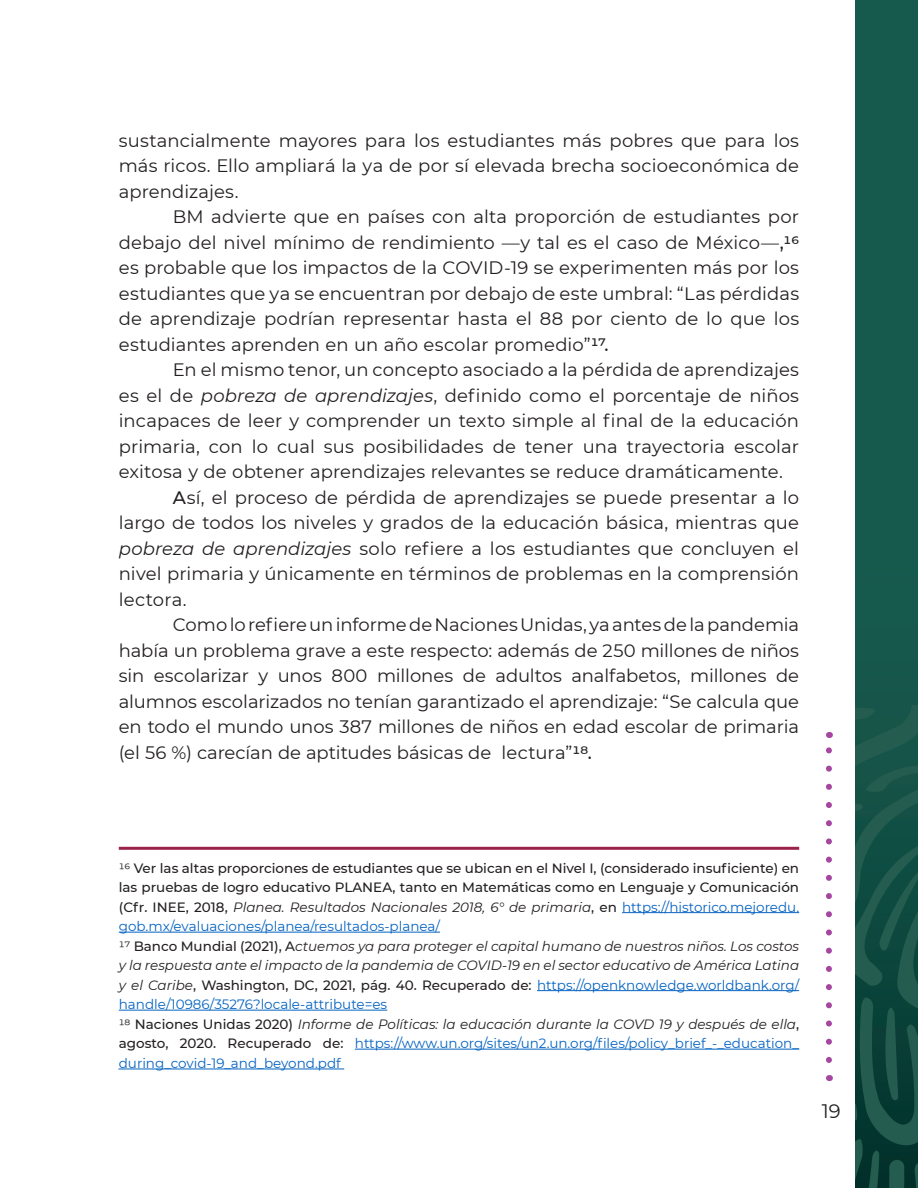
<style>
.page{position:relative;width:918px;height:1188px;background:#fff}
.page>*{position:absolute;margin:0;border:0;box-sizing:border-box;transform-origin:0 0}
.t1{font:19.5px "Montserrat";color:#231f20}
.t2{font:18px/25.5px "Montserrat";letter-spacing:.005em;color:#231f20;text-align:justify}
.t3{font:500 13.5px/19.5px "Montserrat";color:#231f20;text-align:justify}
.t4{font:italic 13.5px/19.5px "Montserrat";color:#231f20;text-align:justify}
.t5{font:13.5px/19.5px "Montserrat";color:#0563c1;text-align:justify}
.s1{font-weight:500}
.s2{font-style:italic}
.s3{font-weight:400}
.s4{font-weight:400;font-style:italic}
.s5{font-weight:400;color:#0563c1}
.s6{font-style:normal}
.s7{font-weight:500;font-style:normal}
.s8{font-style:normal;color:#0563c1}
.s9{color:#231f20}
.s10{font-weight:500;color:#231f20}
.s11{font-style:italic;color:#231f20}
</style>
<div class="page">
<div style="left:855px;top:0;width:63px;height:1188px;background:#165a4e"></div>
<svg style="left:855px;top:706px;width:63px;height:482px"></svg>
<hr style="left:622px;top:912px;width:177px;height:1px;background:#0563c1">
<hr style="left:119px;top:932px;width:321px;height:1px;background:#0563c1">
<hr style="left:537px;top:990px;width:262px;height:1px;background:#0563c1">
<hr style="left:119px;top:1010px;width:268px;height:1px;background:#0563c1">
<hr style="left:355px;top:1049px;width:444px;height:1px;background:#0563c1">
<hr style="left:118px;top:1069px;width:226px;height:1px;background:#0563c1">
<hr style="left:119px;top:847px;width:680px;height:3px;background:#9b2248">
<svg style="left:826px;top:747px;width:6px;height:313px"></svg>
<p class="t2" style="left:119px;top:127px;width:682px">sustancialmente mayores para los estudiantes más pobres que para los más ricos. Ello ampliará la ya de por sí elevada brecha socioeconómica de aprendizajes.</p>
<p class="t2" style="left:119px;top:204px;width:682px;text-indent:54px">BM advierte que en países con alta proporción de estudiantes por debajo del nivel mínimo de rendimiento —y tal es el caso de México—<span class="s1">,16 </span>es probable que los impactos de la COVID-19 se experimenten más por los estudiantes que ya se encuentran por debajo de este umbral: “Las pérdidas de aprendizaje podrían representar hasta el 88 por ciento de lo que los estudiantes aprenden en un año escolar promedio”<span class="s1">17.</span></p>
<p class="t2" style="left:119px;top:357px;width:682px;text-indent:54px">En el mismo tenor, un concepto asociado a la pérdida de aprendizajes es el de <span class="s2">pobreza de aprendizajes</span>, definido como el porcentaje de niños incapaces de leer y comprender un texto simple al final de la educación primaria, con lo cual sus posibilidades de tener una trayectoria escolar exitosa y de obtener aprendizajes relevantes se reduce dramáticamente.</p>
<p class="t2" style="left:119px;top:484px;width:682px;text-indent:54px"><span class="s1">A</span>sí, el proceso de pérdida de aprendizajes se puede presentar a lo largo de todos los niveles y grados de la educación básica, mientras que <span class="s2">pobreza de aprendizajes</span> solo refiere a los estudiantes que concluyen el nivel primaria y únicamente en términos de problemas en la comprensión lectora.</p>
<p class="t2" style="left:119px;top:612px;width:682px;text-indent:54px">Como lo refiere un informe de Naciones Unidas, ya antes de la pandemia había un problema grave a este respecto: además de 250 millones de niños sin escolarizar y unos 800 millones de adultos analfabetos, millones de alumnos escolarizados no tenían garantizado el aprendizaje: “Se calcula que en todo el mundo unos 387 millones de niños en edad escolar de primaria (el 56 %) carecían de aptitudes básicas de lectura”<span class="s1">18.</span></p>
<p class="t3" style="left:119px;top:858px;width:682px"><span class="s3">16</span> Ver las altas proporciones de estudiantes que se ubican en el Nivel I, (considerado insuficiente) en las pruebas de logro educativo PLANEA, tanto en Matemáticas como en Lenguaje y Comunicación (Cfr. INEE, 2018, <span class="s4">Planea. Resultados Nacionales 2018, 6° de primaria</span>, en <span class="s5">https://historico.mejoredu. gob.mx/evaluaciones/planea/resultados-planea/</span></p>
<p class="t4" style="left:119px;top:936px;width:682px"><span class="s6">17</span> <span class="s7">Banco Mundial (2021), A</span>ctuemos ya para proteger el capital humano de nuestros niños. Los costos y la respuesta ante el impacto de la pandemia de COVID-19 en el sector educativo de América Latina y el Caribe<span class="s7">, Washington, DC, 2021, pág. 40. Recuperado de:</span> <span class="s8">https://openknowledge.worldbank.org/ handle/10986/35276?locale-attribute=es</span></p>
<p class="t5" style="left:119px;top:1014px;width:682px"><span class="s9">18</span> <span class="s10">Naciones Unidas 2020)</span> <span class="s11">Informe de Políticas: la educación durante la COVD 19 y después de ella</span><span class="s10">, agosto, 2020. Recuperado de:</span> https://www.un.org/sites/un2.un.org/files/policy_brief_-_education_ during_covid-19_and_beyond.pdf</p>
<p class="t1" style="left:822px;top:1098px;width:20px">19</p>
</div>
